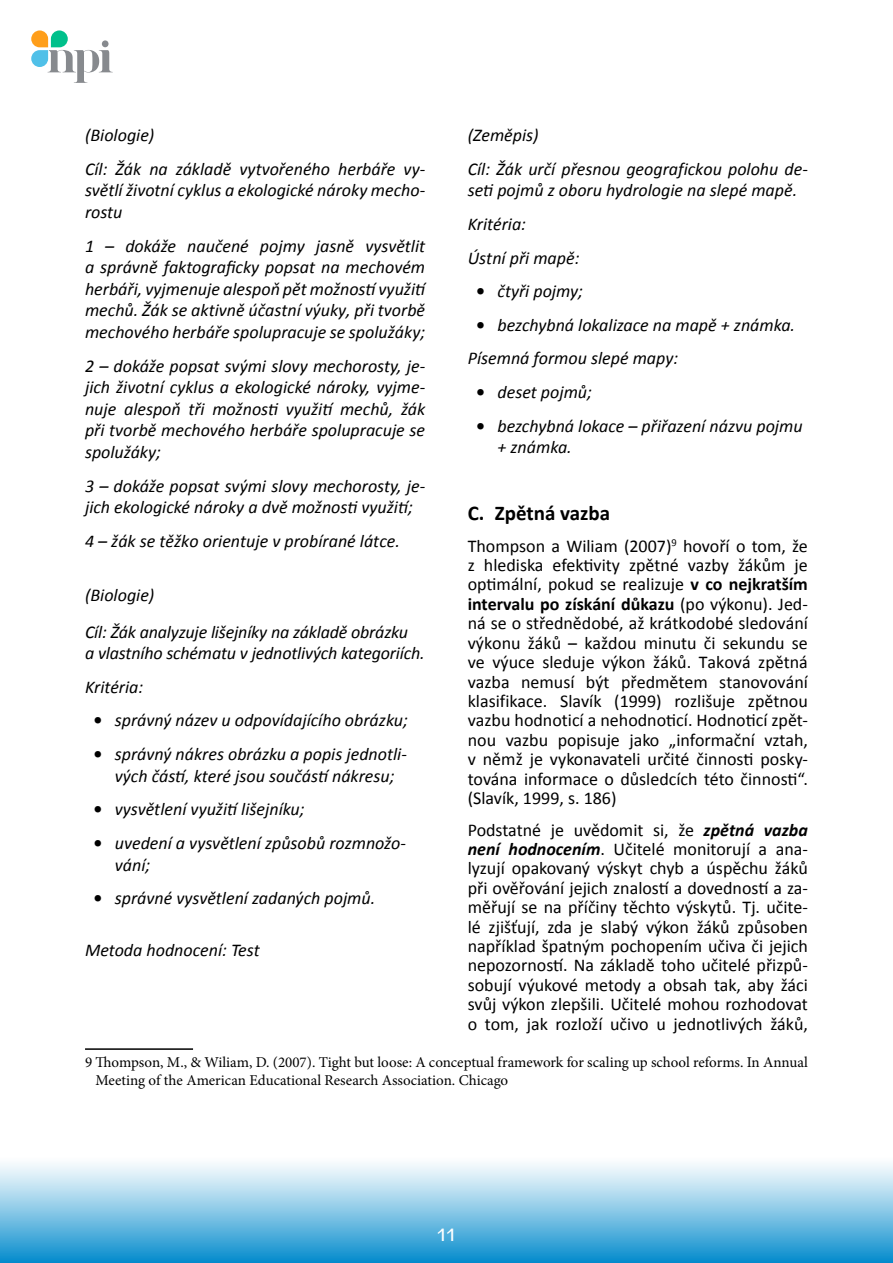
<style>
.page{position:relative;width:893px;height:1263px;background:#fff}
.page>*{position:absolute;margin:0;border:0;box-sizing:border-box;transform-origin:0 0}
.t1{font:700 21px "Calibri";color:#000}
.t2{font:italic 18px/21.6px "Calibri";color:#000}
.t3{font:18px/19.4px "Calibri";color:#000;text-align:justify}
.t4{font:16.5px "Antique Olive";color:#fff}
.t5{font:15px/18px "Minion Pro";color:#000}
.s1{font-weight:700;font-style:normal}
.s2{font-weight:700}
.s3{font-weight:700;font-style:italic}
</style>
<div class="page">
<div style="left:0;top:1157px;width:893px;height:106px;background:linear-gradient(to bottom,#fff,#0b8ece)"></div>
<svg style="left:31px;top:30px;width:82px;height:53px"></svg>
<hr style="left:85px;top:1048px;width:108px;height:2px;background:#000">
<p class="t2" style="left:85px;top:117px;width:342px;line-height:33.6px">(Biologie)<br>Cíl: Žák na základě vytvořeného herbáře vy-</p>
<p class="t2" style="left:85px;top:179px;width:342px">světlí životní cyklus a ekologické nároky mecho&shy;rostu</p>
<p class="t2" style="left:85px;top:234px;width:343px;text-align:justify">1 – dokáže naučené pojmy jasně vysvětlit a správně faktograficky popsat na mechovém herbáři, vyjmenuje alespoň pět možností využití mechů. Žák se aktivně účastní výuky, při tvorbě mechového herbáře spolupracuje se spolužáky;</p>
<p class="t2" style="left:85px;top:354px;width:342px;text-align:justify">2 – dokáže popsat svými slovy mechorosty, je&shy;jich životní cyklus a ekologické nároky, vyjme&shy;nuje alespoň tři možnosti využití mechů, žák při tvorbě mechového herbáře spolupracuje se spolužáky;</p>
<p class="t2" style="left:85px;top:474px;width:342px">3 – dokáže popsat svými slovy mechorosty, je&shy;jich ekologické nároky a dvě možnosti využití;</p>
<p class="t2" style="left:85px;top:529px;width:316px">4 – žák se těžko orientuje v probírané látce.</p>
<p class="t2" style="left:85px;top:576px;width:325px;line-height:36.6px">(Biologie)<br>Cíl: Žák analyzuje lišejníky na základě obrázku</p>
<p class="t2" style="left:85px;top:636px;width:341px;line-height:33.6px">a vlastního schématu v jednotlivých kategoriích.<br>Kritéria:</p>
<p class="t2" style="left:94px;top:709px;width:316px"><span class="s1">•</span> správný název u odpovídajícího obrázku;</p>
<p class="t2" style="left:94px;top:742px;width:315px;text-align:center"><span class="s1">•</span> správný nákres obrázku a popis jednotli&shy;vých částí, které jsou součástí nákresu;</p>
<p class="t2" style="left:94px;top:798px;width:213px"><span class="s1">•</span> vysvětlení využití lišejníku;</p>
<p class="t2" style="left:115px;top:831px;width:293px;text-indent:-21px"><span class="s1">•</span> uvedení a vysvětlení způsobů rozmnožo&shy;vání;</p>
<p class="t2" style="left:94px;top:886px;width:283px"><span class="s1">•</span> správné vysvětlení zadaných pojmů.</p>
<p class="t2" style="left:85px;top:938px;width:176px">Metoda hodnocení: Test</p>
<p class="t2" style="left:468px;top:117px;width:342px;line-height:33.6px">(Zeměpis)<br>Cíl: Žák určí přesnou geografickou polohu de-</p>
<p class="t2" style="left:468px;top:173px;width:331px;line-height:33.6px">seti pojmů z oboru hydrologie na slepé mapě.<br>Kritéria:<br>Ústní při mapě:</p>
<p class="t2" style="left:476px;top:279px;width:108px"><span class="s1">•</span> čtyři pojmy;</p>
<p class="t2" style="left:468px;top:307px;width:329px;line-height:33.6px;text-indent:9px"><span class="s1">•</span> bezchybná lokalizace na mapě + známka.<br>Písemná formou slepé mapy:</p>
<p class="t2" style="left:476px;top:380px;width:117px"><span class="s1">•</span> deset pojmů;</p>
<p class="t2" style="left:497px;top:414px;width:307px;text-indent:-21px"><span class="s1">•</span> bezchybná lokace – přiřazení názvu pojmu + známka.</p>
<p class="t1" style="left:468px;top:500px;width:144px">C. Zpětná vazba</p>
<p class="t3" style="left:468px;top:535px;width:342px">Thompson a Wiliam (2007)<sup>9</sup> hovoří o tom, že z hlediska efektivity zpětné vazby žákům je optimální, pokud se realizuje <span class="s2">v co nejkratším intervalu po získání důkazu</span> (po výkonu). Jed&shy;ná se o střednědobé, až krátkodobé sledování výkonu žáků – každou minutu či sekundu se ve výuce sleduje výkon žáků. Taková zpětná vazba nemusí být předmětem stanovování klasifikace. Slavík (1999) rozlišuje zpětnou vazbu hodnoticí a nehodnoticí. Hodnoticí zpět&shy;nou vazbu popisuje jako „informační vztah, v němž je vykonavateli určité činnosti posky&shy;tována informace o důsledcích této činnosti“. (Slavík, 1999, s. 186)</p>
<p class="t3" style="left:468px;top:819px;width:342px">Podstatné je uvědomit si, že <span class="s3">zpětná vazba není hodnocením</span>. Učitelé monitorují a ana&shy;lyzují opakovaný výskyt chyb a úspěchu žáků při ověřování jejich znalostí a dovedností a za&shy;měřují se na příčiny těchto výskytů. Tj. učite&shy;lé zjišťují, zda je slabý výkon žáků způsoben například špatným pochopením učiva či jejich nepozorností. Na základě toho učitelé přizpů&shy;sobují výukové metody a obsah tak, aby žáci svůj výkon zlepšili. Učitelé mohou rozhodovat o tom, jak rozloží učivo u jednotlivých žáků,</p>
<p class="t5" style="left:96px;top:1053px;width:714px;text-indent:-11px">9 Thompson, M., &amp; Wiliam, D. (2007). Tight but loose: A conceptual framework for scaling up school reforms. In Annual<br>Meeting of the American Educational Research Association. Chicago</p>
<p class="t4" style="left:437px;top:1225px;width:20px">11</p>
</div>
